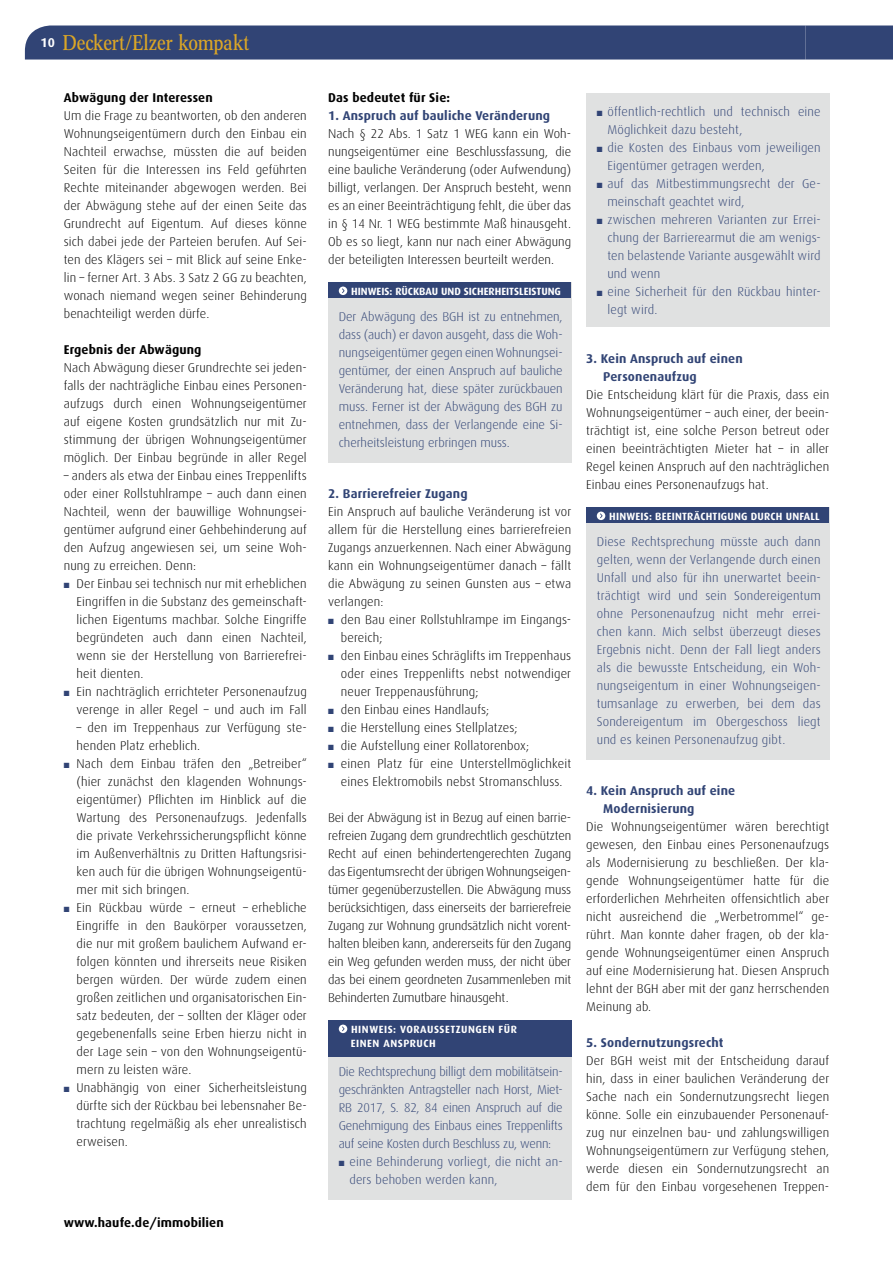
<style>
.page{position:relative;width:893px;height:1263px;background:#fff}
.page>*{position:absolute;margin:0;border:0;box-sizing:border-box;transform-origin:0 0}
.t1{font:21px "Concorde Nova";color:#dba626}
.t2{font:300 12.75px/18px "Dax";letter-spacing:.01em;color:#000;text-align:justify}
.t3{font:300 12.75px/18px "Dax";letter-spacing:.01em;color:#314475;text-align:justify}
.t4{font:300 12.75px "Dax";letter-spacing:-.02em;color:#314475}
.t5{font:700 12.75px/18px "Dax";letter-spacing:.01em;color:#314475}
.t6{font:700 12.75px "Dax";letter-spacing:.01em;color:#000}
.t7{font:700 10.5px/13.5px "Dax";letter-spacing:.05em;color:#fff}
.t8{font:700 10.5px "Dax";color:#fff}
.t9{font:700 10.5px "Dax";letter-spacing:.02em;color:#fff}
.t10{font:7.5px "Zapf Dingbats";color:#314475}
.s1{font-family:"Dax";font-weight:700;font-size:12.75px;color:#fff}
</style>
<div class="page">
<div style="left:25px;top:26px;width:868px;height:34px;background:#314475"></div>
<div style="left:328px;top:282px;width:243px;height:180px;background:#e0e1e1"></div>
<div style="left:328px;top:282px;width:243px;height:16px;background:#314475"></div>
<svg style="left:339px;top:287px;width:8px;height:8px"></svg>
<div style="left:586px;top:93px;width:243px;height:233px;background:#e0e1e1"></div>
<div style="left:328px;top:1020px;width:243px;height:180px;background:#e0e1e1"></div>
<div style="left:328px;top:1020px;width:243px;height:36px;background:#314475"></div>
<svg style="left:339px;top:1024px;width:8px;height:9px"></svg>
<div style="left:586px;top:507px;width:243px;height:252px;background:#e0e1e1"></div>
<div style="left:586px;top:507px;width:242px;height:16px;background:#314475"></div>
<svg style="left:597px;top:512px;width:8px;height:8px"></svg>
<h1 class="t1" style="left:40px;top:31px;width:210px"><span class="s1">10</span> Deckert/Elzer kompakt</h1>
<p class="t6" style="left:64px;top:91px;width:151px">Abwägung der Interessen</p>
<p class="t2" style="left:64px;top:107px;width:245px">Um die Frage zu beantworten, ob den anderen Wohnungseigentümern durch den Einbau ein Nachteil erwachse, müssten die auf beiden Seiten für die Interessen ins Feld geführten Rechte miteinander abgewogen werden. Bei der Abwägung stehe auf der einen Seite das Grundrecht auf Eigentum. Auf dieses könne sich dabei jede der Parteien berufen. Auf Sei&shy;ten des Klägers sei – mit Blick auf seine Enke&shy;lin – ferner Art. 3 Abs. 3 Satz 2 GG zu beachten, wonach niemand wegen seiner Behinderung benachteiligt werden dürfe.</p>
<p class="t6" style="left:64px;top:343px;width:139px">Ergebnis der Abwägung</p>
<p class="t2" style="left:64px;top:359px;width:245px">Nach Abwägung dieser Grundrechte sei jeden&shy;falls der nachträgliche Einbau eines Personen&shy;aufzugs durch einen Wohnungseigentümer auf eigene Kosten grundsätzlich nur mit Zu&shy;stimmung der übrigen Wohnungseigentümer möglich. Der Einbau begründe in aller Regel</p>
<p class="t2" style="left:64px;top:467px;width:245px">– anders als etwa der Einbau eines Treppenlifts oder einer Rollstuhlrampe – auch dann einen Nachteil, wenn der bauwillige Wohnungsei&shy;gentümer aufgrund einer Gehbehinderung auf den Aufzug angewiesen sei, um seine Woh&shy;nung zu erreichen. Denn:</p>
<p class="t2" style="left:77px;top:575px;width:232px;text-align:left">Der Einbau sei technisch nur mit erheblichen Eingriffen in die Substanz des gemeinschaft&shy;lichen Eigentums machbar. Solche Eingriffe begründeten auch dann einen Nachteil, wenn sie der Herstellung von Barrierefrei&shy;heit dienten.<br>Ein nachträglich errichteter Personenaufzug verenge in aller Regel – und auch im Fall</p>
<p class="t2" style="left:77px;top:719px;width:232px;text-align:left">– den im Treppenhaus zur Verfügung ste&shy;henden Platz erheblich.<br>Nach dem Einbau träfen den „Betreiber“ (hier zunächst den klagenden Wohnungs&shy;eigentümer) Pflichten im Hinblick auf die Wartung des Personenaufzugs. Jedenfalls die private Verkehrssicherungspflicht könne im Außenverhältnis zu Dritten Haftungsrisi&shy;ken auch für die übrigen Wohnungseigentü&shy;mer mit sich bringen.<br>Ein Rückbau würde – erneut – erhebliche Eingriffe in den Baukörper voraussetzen, die nur mit großem baulichem Aufwand er&shy;folgen könnten und ihrerseits neue Risiken bergen würden. Der würde zudem einen großen zeitlichen und organisatorischen Ein&shy;satz bedeuten, der – sollten der Kläger oder gegebenenfalls seine Erben hierzu nicht in der Lage sein – von den Wohnungseigentü&shy;mern zu leisten wäre.<br>Unabhängig von einer Sicherheitsleistung dürfte sich der Rückbau bei lebensnaher Be&shy;trachtung regelmäßig als eher unrealistisch erweisen.</p>
<p class="t10" style="left:64px;top:582px;width:7px">■</p>
<p class="t10" style="left:64px;top:690px;width:7px">■</p>
<p class="t10" style="left:64px;top:762px;width:7px">■</p>
<p class="t10" style="left:64px;top:906px;width:7px">■</p>
<p class="t10" style="left:64px;top:1086px;width:7px">■</p>
<p class="t6" style="left:64px;top:1216px;width:162px">www.haufe.de/immobilien</p>
<p class="t6" style="left:328px;top:91px;width:123px">Das bedeutet für Sie:</p>
<p class="t5" style="left:328px;top:107px;width:223px">1. Anspruch auf bauliche Veränderung</p>
<p class="t2" style="left:328px;top:125px;width:245px">Nach § 22 Abs. 1 Satz 1 WEG kann ein Woh&shy;nungseigentümer eine Beschlussfassung, die eine bauliche Veränderung (oder Aufwendung) billigt, verlangen. Der Anspruch besteht, wenn es an einer Beeinträchtigung fehlt, die über das in § 14 Nr. 1 WEG bestimmte Maß hinausgeht.<br>Ob es so liegt, kann nur nach einer Abwägung der beteiligten Interessen beurteilt werden.</p>
<p class="t8" style="left:351px;top:285px;width:211px">HINWEIS: RÜCKBAU UND SICHERHEITSLEISTUNG</p>
<p class="t3" style="left:339px;top:307px;width:225px">Der Abwägung des BGH ist zu entnehmen, dass (auch) er davon ausgeht, dass die Woh&shy;nungseigentümer gegen einen Wohnungsei&shy;gentümer, der einen Anspruch auf bauliche Veränderung hat, diese später zurückbauen muss. Ferner ist der Abwägung des BGH zu entnehmen, dass der Verlangende eine Si&shy;cherheitsleistung erbringen muss.</p>
<p class="t5" style="left:328px;top:485px;width:141px">2. Barrierefreier Zugang</p>
<p class="t2" style="left:328px;top:503px;width:245px">Ein Anspruch auf bauliche Veränderung ist vor allem für die Herstellung eines barrierefreien Zugangs anzuerkennen. Nach einer Abwägung kann ein Wohnungseigentümer danach – fällt die Abwägung zu seinen Gunsten aus – etwa verlangen:</p>
<p class="t2" style="left:341px;top:611px;width:232px;text-align:left">den Bau einer Rollstuhlrampe im Eingangs&shy;bereich;<br>den Einbau eines Schräglifts im Treppenhaus oder eines Treppenlifts nebst notwendiger neuer Treppenausführung;<br>den Einbau eines Handlaufs;<br>die Herstellung eines Stellplatzes;<br>die Aufstellung einer Rollatorenbox;<br>einen Platz für eine Unterstellmöglichkeit eines Elektromobils nebst Stromanschluss.</p>
<p class="t2" style="left:328px;top:809px;width:245px">Bei der Abwägung ist in Bezug auf einen barrie&shy;refreien Zugang dem grundrechtlich geschützten Recht auf einen behindertengerechten Zugang das Eigentumsrecht der übrigen Wohnungseigen&shy;tümer gegenüberzustellen. Die Abwägung muss berücksichtigen, dass einerseits der barrierefreie Zugang zur Wohnung grundsätzlich nicht vorent&shy;halten bleiben kann, andererseits für den Zugang ein Weg gefunden werden muss, der nicht über das bei einem geordneten Zusammenleben mit Behinderten Zumutbare hinausgeht.</p>
<p class="t10" style="left:328px;top:618px;width:7px">■</p>
<p class="t10" style="left:328px;top:654px;width:7px">■</p>
<p class="t10" style="left:328px;top:708px;width:7px">■</p>
<p class="t10" style="left:328px;top:726px;width:7px">■</p>
<p class="t10" style="left:328px;top:744px;width:7px">■</p>
<p class="t10" style="left:328px;top:762px;width:7px">■</p>
<p class="t7" style="left:351px;top:1023px;width:167px">HINWEIS: VORAUSSETZUNGEN FÜR<br>EINEN ANSPRUCH</p>
<p class="t4" style="left:339px;top:1064px;width:225px">Die Rechtsprechung billigt dem mobilitätsein-</p>
<p class="t4" style="left:339px;top:1082px;width:225px">geschränkten Antragsteller nach Horst, Miet-</p>
<p class="t4" style="left:339px;top:1100px;width:225px">RB 2017, S. 82, 84 einen Anspruch auf die</p>
<p class="t4" style="left:339px;top:1118px;width:225px">Genehmigung des Einbaus eines Treppenlifts</p>
<p class="t4" style="left:339px;top:1136px;width:214px">auf seine Kosten durch Beschluss zu, wenn:</p>
<p class="t3" style="left:349px;top:1152px;width:215px">eine Behinderung vorliegt, die nicht an-</p>
<p class="t3" style="left:349px;top:1170px;width:150px">ders behoben werden kann,</p>
<p class="t10" style="left:339px;top:1159px;width:7px">■</p>
<p class="t3" style="left:607px;top:102px;width:215px;text-align:left">öffentlich-rechtlich und technisch eine<br>Möglichkeit dazu besteht,<br>die Kosten des Einbaus vom jeweiligen<br>Eigentümer getragen werden,<br>auf das Mitbestimmungsrecht der Ge&shy;meinschaft geachtet wird,<br>zwischen mehreren Varianten zur Errei&shy;chung der Barrierearmut die am wenigs&shy;ten belastende Variante ausgewählt wird und wenn<br>eine Sicherheit für den Rückbau hinter&shy;legt wird.</p>
<p class="t10" style="left:597px;top:109px;width:7px">■</p>
<p class="t10" style="left:597px;top:145px;width:7px">■</p>
<p class="t10" style="left:597px;top:181px;width:7px">■</p>
<p class="t10" style="left:597px;top:217px;width:7px">■</p>
<p class="t10" style="left:597px;top:289px;width:7px">■</p>
<p class="t5" style="left:603px;top:350px;width:141px;text-indent:-17px">3. Kein Anspruch auf einen<br>Personenaufzug</p>
<p class="t2" style="left:586px;top:386px;width:245px">Die Entscheidung klärt für die Praxis, dass ein Wohnungseigentümer – auch einer, der beein&shy;trächtigt ist, eine solche Person betreut oder einen beeinträchtigten Mieter hat – in aller Regel keinen Anspruch auf den nachträglichen Einbau eines Personenaufzugs hat.</p>
<p class="t9" style="left:609px;top:510px;width:212px">HINWEIS: BEEINTRÄCHTIGUNG DURCH UNFALL</p>
<p class="t3" style="left:597px;top:532px;width:225px">Diese Rechtsprechung müsste auch dann gelten, wenn der Verlangende durch einen Unfall und also für ihn unerwartet beein&shy;trächtigt wird und sein Sondereigentum ohne Personenaufzug nicht mehr errei&shy;chen kann. Mich selbst überzeugt dieses Ergebnis nicht. Denn der Fall liegt anders als die bewusste Entscheidung, ein Woh&shy;nungseigentum in einer Wohnungseigen&shy;tumsanlage zu erwerben, bei dem das Sondereigentum im Obergeschoss liegt und es keinen Personenaufzug gibt.</p>
<p class="t5" style="left:603px;top:782px;width:134px;text-indent:-17px">4. Kein Anspruch auf eine<br>Modernisierung</p>
<p class="t2" style="left:586px;top:818px;width:245px">Die Wohnungseigentümer wären berechtigt gewesen, den Einbau eines Personenaufzugs als Modernisierung zu beschließen. Der kla&shy;gende Wohnungseigentümer hatte für die erforderlichen Mehrheiten offensichtlich aber nicht ausreichend die „Werbetrommel“ ge&shy;rührt. Man konnte daher fragen, ob der kla&shy;gende Wohnungseigentümer einen Anspruch auf eine Modernisierung hat. Diesen Anspruch lehnt der BGH aber mit der ganz herrschenden Meinung ab.</p>
<p class="t5" style="left:586px;top:1034px;width:139px">5. Sondernutzungsrecht</p>
<p class="t2" style="left:586px;top:1052px;width:245px">Der BGH weist mit der Entscheidung darauf hin, dass in einer baulichen Veränderung der Sache nach ein Sondernutzungsrecht liegen könne. Solle ein einzubauender Personenauf&shy;zug nur einzelnen bau- und zahlungswilligen Wohnungseigentümern zur Verfügung stehen, werde diesen ein Sondernutzungsrecht an dem für den Einbau vorgesehenen Treppen-</p>
</div>
